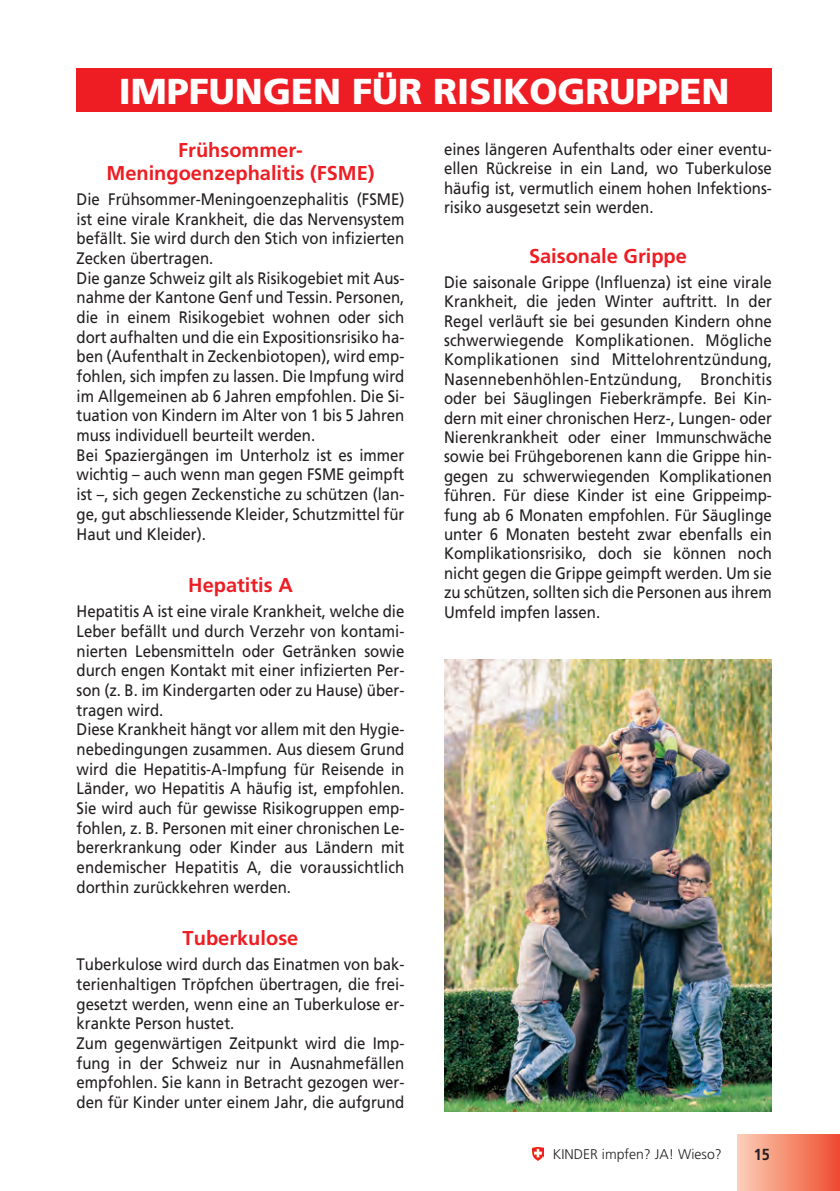
<style>
.page{position:relative;width:840px;height:1191px;background:#fff}
.page>*{position:absolute;margin:0;border:0;box-sizing:border-box;transform-origin:0 0}
.t1{font:900 36px "Frutiger";color:#fff}
.t2{font:700 20px/22.2px "Frutiger";color:#ee1d23;text-align:center}
.t3{font:16.6px/19.6px "Frutiger";color:#231f20;text-align:justify;scale:.9 1}
.t4{font:700 16px "Frutiger";color:#231f20;scale:.9 1}
.t5{font:300 14px "Frutiger";color:#231f20}
</style>
<div class="page">
<div style="left:737px;top:1134px;width:102px;height:57px;background:linear-gradient(to right,#fcd0b7,#ef4e30)"></div>
<svg style="left:532px;top:1147px;width:11px;height:13px"></svg>
<div style="left:77px;top:68px;width:694px;height:44px;background:#ee1d23"></div>
<img style="left:444px;top:659px;width:327px;height:452px">
<p class="t1" style="left:119px;top:77px;width:612px">IMPFUNGEN FÜR RISIKOGRUPPEN</p>
<p class="t2" style="left:106px;top:141px;width:269px">Frühsommer-<br>Meningoenzephalitis (FSME)</p>
<p class="t3" style="left:77px;top:191px;width:365px">Die Frühsommer-Meningoenzephalitis (FSME) ist eine virale Krankheit, die das Nervensystem befällt. Sie wird durch den Stich von infizierten Zecken übertragen.</p>
<p class="t3" style="left:77px;top:269px;width:365px">Die ganze Schweiz gilt als Risikogebiet mit Aus&shy;nahme der Kantone Genf und Tessin. Personen, die in einem Risikogebiet wohnen oder sich dort aufhalten und die ein Expositionsrisiko ha&shy;ben (Aufenthalt in Zeckenbiotopen), wird emp&shy;fohlen, sich impfen zu lassen. Die Impfung wird im Allgemeinen ab 6 Jahren empfohlen. Die Si&shy;tuation von Kindern im Alter von 1 bis 5 Jahren muss individuell beurteilt werden.</p>
<p class="t3" style="left:77px;top:446px;width:365px">Bei Spaziergängen im Unterholz ist es immer wichtig – auch wenn man gegen FSME geimpft ist –, sich gegen Zeckenstiche zu schützen (lan&shy;ge, gut abschliessende Kleider, Schutzmittel für Haut und Kleider).</p>
<p class="t2" style="left:188px;top:575px;width:106px">Hepatitis A</p>
<p class="t3" style="left:77px;top:603px;width:365px">Hepatitis A ist eine virale Krankheit, welche die Leber befällt und durch Verzehr von kontami&shy;nierten Lebensmitteln oder Getränken sowie durch engen Kontakt mit einer infizierten Per&shy;son (z. B. im Kindergarten oder zu Hause) über&shy;tragen wird.</p>
<p class="t3" style="left:77px;top:721px;width:365px">Diese Krankheit hängt vor allem mit den Hygie&shy;nebedingungen zusammen. Aus diesem Grund wird die Hepatitis-A-Impfung für Reisende in Länder, wo Hepatitis A häufig ist, empfohlen.<br>Sie wird auch für gewisse Risikogruppen emp&shy;fohlen, z. B. Personen mit einer chronischen Le&shy;bererkrankung oder Kinder aus Ländern mit endemischer Hepatitis A, die voraussichtlich dorthin zurückkehren werden.</p>
<p class="t2" style="left:182px;top:928px;width:117px">Tuberkulose</p>
<p class="t3" style="left:77px;top:956px;width:365px">Tuberkulose wird durch das Einatmen von bak&shy;terienhaltigen Tröpfchen übertragen, die frei&shy;gesetzt werden, wenn eine an Tuberkulose er&shy;krankte Person hustet.</p>
<p class="t3" style="left:77px;top:1034px;width:365px">Zum gegenwärtigen Zeitpunkt wird die Imp&shy;fung in der Schweiz nur in Ausnahmefällen empfohlen. Sie kann in Betracht gezogen wer&shy;den für Kinder unter einem Jahr, die aufgrund</p>
<p class="t3" style="left:444px;top:141px;width:365px">eines längeren Aufenthalts oder einer eventu&shy;ellen Rückreise in ein Land, wo Tuberkulose häufig ist, vermutlich einem hohen Infektions&shy;risiko ausgesetzt sein werden.</p>
<p class="t2" style="left:528px;top:246px;width:159px">Saisonale Grippe</p>
<p class="t3" style="left:444px;top:274px;width:365px">Die saisonale Grippe (Influenza) ist eine virale Krankheit, die jeden Winter auftritt. In der Regel verläuft sie bei gesunden Kindern ohne schwerwiegende Komplikationen. Mögliche Komplikationen sind Mittelohrentzündung, Nasennebenhöhlen-Entzündung, Bronchitis oder bei Säuglingen Fieberkrämpfe. Bei Kin&shy;dern mit einer chronischen Herz-, Lungen- oder Nierenkrankheit oder einer Immunschwäche sowie bei Frühgeborenen kann die Grippe hin&shy;gegen zu schwerwiegenden Komplikationen führen. Für diese Kinder ist eine Grippeimp&shy;fung ab 6 Monaten empfohlen. Für Säuglinge unter 6 Monaten besteht zwar ebenfalls ein Komplikationsrisiko, doch sie können noch nicht gegen die Grippe geimpft werden. Um sie zu schützen, sollten sich die Personen aus ihrem Umfeld impfen lassen.</p>
<p class="t5" style="left:552px;top:1148px;width:170px">KINDER impfen? JA! Wieso?</p>
<p class="t4" style="left:753px;top:1147px;width:19px">15</p>
</div>
